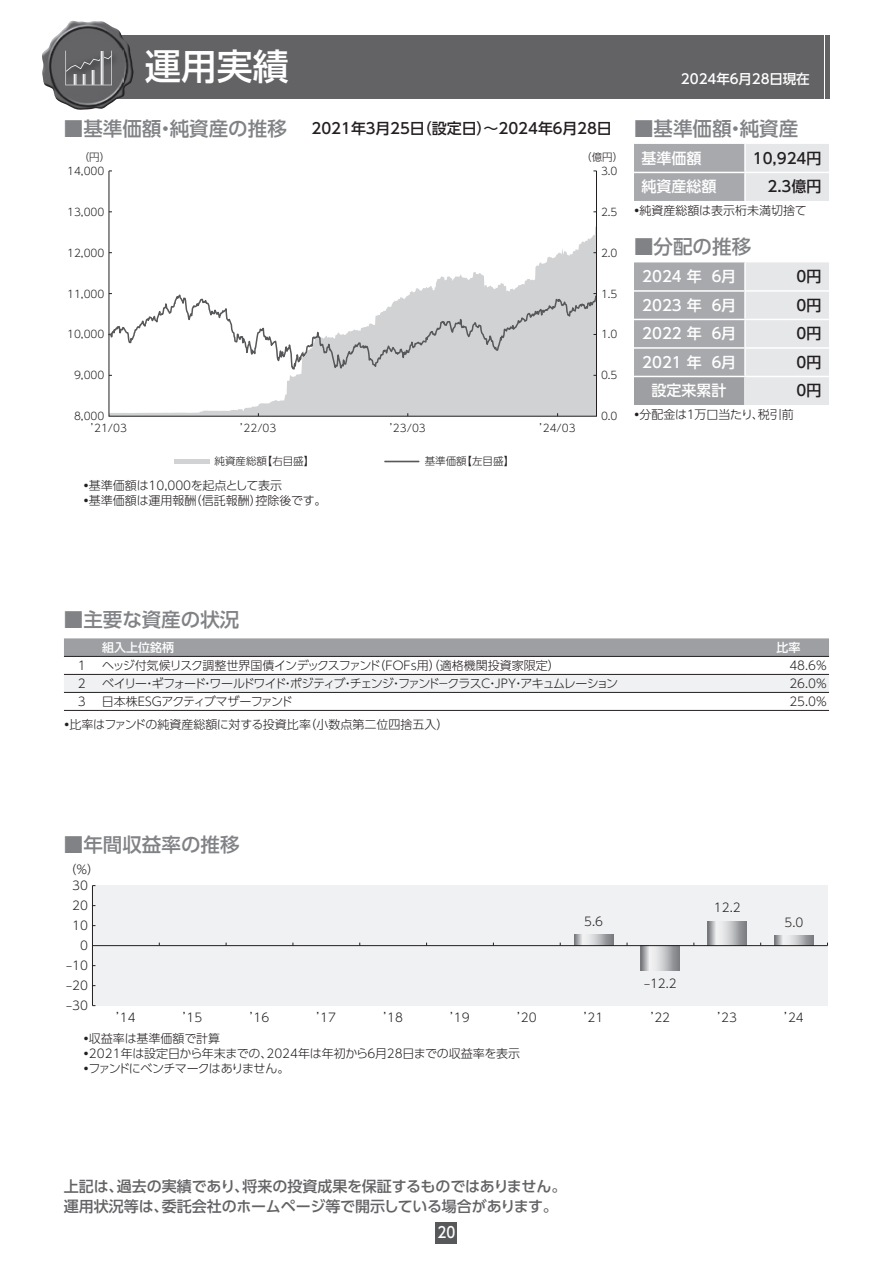
<style>
.page{position:relative;width:893px;height:1263px;background:#fff}
.page>*{position:absolute;margin:0;border:0;box-sizing:border-box;transform-origin:0 0}
.t1{font:500 36px "UD Shin Go Pro";color:#fff}
.t2{font:500 19.5px "UD Shin Go Pro";color:#808285}
.t3{font:500 15px/20.2px "UD Shin Go Pro";letter-spacing:-.01em;color:#636366}
.t4{font:500 15px "UD Shin Go Pro";color:#231f20}
.t5{font:500 15px "UD Shin Go Pro";color:#fff}
.t6{font:500 15px "UD Shin Go Pro";color:#fff;scale:.9 1}
.t7{font:500 13.5px "UD Shin Go Pro";color:#fff}
.t8{font:300 12px/15px "UD Shin Go Pro";letter-spacing:-.02em;color:#231f20}
.t9{font:300 12px/15px "UD Shin Go Pro";color:#231f20}
.t10{font:300 12px "UD Shin Go Pro";letter-spacing:-.115em;color:#231f20}
.t11{font:300 12px "UD Shin Go Pro";letter-spacing:-.06em;color:#231f20}
.t12{font:300 12px "UD Shin Go Pro";letter-spacing:-.11em;color:#231f20}
.t13{font:500 12px "UD Shin Go Pro";color:#fff}
.t14{font:300 10.5px "UD Shin Go Pro";color:#231f20}
.s1{font-weight:700}
</style>
<div class="page">
<div style="left:436px;top:1222px;width:21px;height:21px;background:#57585a"></div>
<div style="left:83px;top:36px;width:741px;height:63px;background:#636366"></div>
<hr style="left:825px;top:36px;width:4px;height:63px;background:#636366">
<img style="left:42px;top:21px;width:92px;height:89px">
<img style="left:59px;top:48px;width:64px;height:35px">
<svg style="left:65px;top:51px;width:47px;height:34px"></svg>
<svg style="left:111px;top:235px;width:484px;height:179px"></svg>
<svg style="left:111px;top:292px;width:484px;height:85px"></svg>
<div style="left:174px;top:459px;width:35px;height:5px;background:#d1d2d4"></div>
<hr style="left:384px;top:461px;width:35px;height:1px;background:#57585a">
<svg style="left:634px;top:144px;width:195px;height:57px;background:#c3c4c7"></svg>
<hr style="left:744px;top:144px;width:2px;height:28px;background:#fff">
<hr style="left:634px;top:172px;width:111px;height:1px;background:#fff">
<hr style="left:745px;top:172px;width:84px;height:1px;background:#fff">
<hr style="left:744px;top:173px;width:2px;height:28px;background:#fff">
<svg style="left:634px;top:262px;width:195px;height:143px;background:#c6c7ca"></svg>
<div style="left:634px;top:376px;width:111px;height:29px;background:#9d9fa2"></div>
<hr style="left:744px;top:262px;width:2px;height:28px;background:#fff">
<hr style="left:634px;top:290px;width:111px;height:2px;background:#fff">
<hr style="left:745px;top:290px;width:84px;height:2px;background:#fff">
<hr style="left:744px;top:292px;width:2px;height:27px;background:#fff">
<hr style="left:634px;top:319px;width:111px;height:1px;background:#fff">
<hr style="left:745px;top:319px;width:84px;height:1px;background:#fff">
<hr style="left:744px;top:320px;width:2px;height:27px;background:#fff">
<hr style="left:634px;top:347px;width:111px;height:2px;background:#fff">
<hr style="left:745px;top:347px;width:84px;height:2px;background:#fff">
<hr style="left:744px;top:349px;width:2px;height:27px;background:#fff">
<hr style="left:634px;top:376px;width:111px;height:1px;background:#fff">
<hr style="left:745px;top:376px;width:84px;height:1px;background:#fff">
<hr style="left:744px;top:377px;width:2px;height:28px;background:#fff">
<div style="left:92px;top:886px;width:735px;height:120px;background:#f0f1f2"></div>
<svg style="left:574px;top:934px;width:39px;height:11px"></svg>
<svg style="left:641px;top:946px;width:39px;height:24px"></svg>
<svg style="left:708px;top:921px;width:39px;height:24px"></svg>
<svg style="left:775px;top:935px;width:39px;height:10px"></svg>
<hr style="left:92px;top:945px;width:735px;height:1px;background:#231f20">
<hr style="left:92px;top:886px;width:1px;height:120px;background:#231f20">
<svg style="left:64px;top:638px;width:765px;height:18px;background:#9ea0a3"></svg>
<div style="left:64px;top:675px;width:765px;height:17px;background:#f0f1f2"></div>
<hr style="left:64px;top:656px;width:36px;height:1px;background:#231f20">
<hr style="left:100px;top:656px;width:648px;height:1px;background:#231f20">
<hr style="left:748px;top:656px;width:81px;height:1px;background:#231f20">
<hr style="left:64px;top:674px;width:36px;height:1px;background:#231f20">
<hr style="left:100px;top:674px;width:648px;height:1px;background:#231f20">
<hr style="left:748px;top:674px;width:81px;height:1px;background:#231f20">
<hr style="left:64px;top:692px;width:36px;height:1px;background:#231f20">
<hr style="left:100px;top:692px;width:648px;height:1px;background:#231f20">
<hr style="left:748px;top:692px;width:81px;height:1px;background:#231f20">
<hr style="left:64px;top:710px;width:36px;height:1px;background:#231f20">
<hr style="left:100px;top:710px;width:648px;height:1px;background:#231f20">
<hr style="left:748px;top:710px;width:81px;height:1px;background:#231f20">
<h1 class="t1" style="left:145px;top:37px;width:145px">運用実績</h1>
<h2 class="t2" style="left:64px;top:112px;width:224px">■基準価額・純資産の推移</h2>
<p class="t4" style="left:311px;top:116px;width:302px">2021年３月25日（設定日）～2024年６月28日</p>
<p class="t14" style="left:79px;top:148px;width:33px">（円）</p>
<p class="t14" style="left:581px;top:148px;width:43px">（億円）</p>
<p class="t14" style="left:67px;top:162px;width:39px">14,000</p>
<p class="t14" style="left:601px;top:162px;width:18px">3.0</p>
<p class="t14" style="left:67px;top:203px;width:39px">13,000</p>
<p class="t14" style="left:601px;top:203px;width:18px">2.5</p>
<p class="t14" style="left:67px;top:244px;width:39px">12,000</p>
<p class="t14" style="left:601px;top:244px;width:18px">2.0</p>
<p class="t14" style="left:67px;top:285px;width:39px">11,000</p>
<p class="t14" style="left:601px;top:285px;width:18px">1.5</p>
<p class="t14" style="left:67px;top:326px;width:39px">10,000</p>
<p class="t14" style="left:601px;top:326px;width:18px">1.0</p>
<p class="t14" style="left:74px;top:367px;width:32px">9,000</p>
<p class="t14" style="left:601px;top:367px;width:18px">0.5</p>
<p class="t14" style="left:74px;top:408px;width:32px">8,000</p>
<p class="t14" style="left:601px;top:408px;width:18px">0.0</p>
<p class="t14" style="left:91px;top:420px;width:38px">’21/03</p>
<p class="t14" style="left:240px;top:420px;width:38px">’22/03</p>
<p class="t14" style="left:390px;top:420px;width:38px">’23/03</p>
<p class="t14" style="left:539px;top:420px;width:38px">’24/03</p>
<p class="t14" style="left:215px;top:453px;width:101px">純資産総額【右目盛】</p>
<p class="t14" style="left:425px;top:453px;width:91px">基準価額【左目盛】</p>
<p class="t9" style="left:80px;top:477px;width:248px"><span class="s1">・</span>基準価額は10,000を起点として表示<br><span class="s1">・</span>基準価額は運用報酬（信託報酬）控除後です。</p>
<p class="t7" style="left:681px;top:68px;width:130px">2024年６月28日現在</p>
<h2 class="t2" style="left:634px;top:112px;width:166px">■基準価額・純資産</h2>
<p class="t5" style="left:641px;top:146px;width:61px">基準価額</p>
<p class="t4" style="left:753px;top:146px;width:70px">10,924円</p>
<p class="t5" style="left:641px;top:175px;width:76px">純資産総額</p>
<p class="t4" style="left:767px;top:175px;width:55px">2.3億円</p>
<p class="t9" style="left:631px;top:202px;width:178px"><span class="s1">・</span>純資産総額は表示桁未満切捨て</p>
<h2 class="t2" style="left:634px;top:231px;width:119px">■分配の推移</h2>
<p class="t5" style="left:642px;top:265px;width:95px">2024 年 ６月</p>
<p class="t4" style="left:797px;top:265px;width:26px">0円</p>
<p class="t5" style="left:642px;top:293px;width:95px">2023 年 ６月</p>
<p class="t4" style="left:797px;top:293px;width:26px">0円</p>
<p class="t5" style="left:642px;top:322px;width:95px">2022 年 ６月</p>
<p class="t4" style="left:797px;top:322px;width:26px">0円</p>
<p class="t5" style="left:642px;top:350px;width:95px">2021 年 ６月</p>
<p class="t4" style="left:797px;top:350px;width:26px">0円</p>
<p class="t5" style="left:652px;top:379px;width:76px">設定来累計</p>
<p class="t4" style="left:797px;top:379px;width:26px">0円</p>
<p class="t9" style="left:631px;top:406px;width:165px"><span class="s1">・</span>分配金は１万口当たり、税引前</p>
<h2 class="t2" style="left:64px;top:604px;width:177px">■主要な資産の状況</h2>
<p class="t13" style="left:102px;top:637px;width:73px">組入上位銘柄</p>
<p class="t13" style="left:776px;top:637px;width:25px">比率</p>
<p class="t11" style="left:76px;top:656px;width:485px">１ ヘッジ付気候リスク調整世界国債インデックスファンド（ＦＯＦｓ用）（適格機関投資家限定）</p>
<p class="t8" style="left:789px;top:657px;width:40px">48.6％</p>
<p class="t10" style="left:76px;top:674px;width:544px">２ ベイリー・ギフォード・ワールドワイド・ポジティブ・チェンジ・ファンド－クラスＣ・ＪＰＹ・アキュムレーション</p>
<p class="t8" style="left:789px;top:675px;width:40px">26.0％</p>
<p class="t12" style="left:76px;top:692px;width:218px">３ 日本株ＥＳＧアクティブマザーファンド</p>
<p class="t8" style="left:789px;top:693px;width:40px">25.0％</p>
<p class="t9" style="left:61px;top:717px;width:389px"><span class="s1">・</span>比率はファンドの純資産総額に対する投資比率（小数点第二位四捨五入）</p>
<h2 class="t2" style="left:64px;top:828px;width:177px">■年間収益率の推移</h2>
<p class="t8" style="left:64px;top:861px;width:36px">（％）</p>
<p class="t8" style="left:72px;top:878px;width:17px">30</p>
<p class="t8" style="left:72px;top:898px;width:17px">20</p>
<p class="t8" style="left:72px;top:918px;width:17px">10</p>
<p class="t8" style="left:80px;top:938px;width:9px">0</p>
<p class="t8" style="left:66px;top:958px;width:23px">‒10</p>
<p class="t8" style="left:66px;top:978px;width:23px">‒20</p>
<p class="t8" style="left:584px;top:913px;width:20px">5.6</p>
<p class="t8" style="left:644px;top:975px;width:34px">‒12.2</p>
<p class="t8" style="left:714px;top:900px;width:28px">12.2</p>
<p class="t8" style="left:785px;top:914px;width:20px">5.0</p>
<p class="t8" style="left:66px;top:998px;width:23px">‒30</p>
<p class="t8" style="left:116px;top:1010px;width:21px">’14</p>
<p class="t8" style="left:183px;top:1010px;width:21px">’15</p>
<p class="t8" style="left:250px;top:1010px;width:21px">’16</p>
<p class="t8" style="left:317px;top:1010px;width:21px">’17</p>
<p class="t8" style="left:383px;top:1010px;width:21px">’18</p>
<p class="t8" style="left:450px;top:1010px;width:21px">’19</p>
<p class="t8" style="left:517px;top:1010px;width:21px">’20</p>
<p class="t8" style="left:584px;top:1010px;width:21px">’21</p>
<p class="t8" style="left:651px;top:1010px;width:21px">’22</p>
<p class="t8" style="left:717px;top:1010px;width:21px">’23</p>
<p class="t8" style="left:784px;top:1010px;width:21px">’24</p>
<p class="t8" style="left:80px;top:1031px;width:441px"><span class="s1">・</span>収益率は基準価額で計算<br><span class="s1">・</span>2021年は設定日から年末までの、2024年は年初から６月28日までの収益率を表示<span class="s1">・</span>ファンドにベンチマークはありません。</p>
<p class="t3" style="left:64px;top:1175px;width:504px">上記は、過去の実績であり、将来の投資成果を保証するものではありません。運用状況等は、委託会社のホームページ等で開示している場合があります。</p>
<p class="t6" style="left:438px;top:1220px;width:21px">20</p>
</div>
